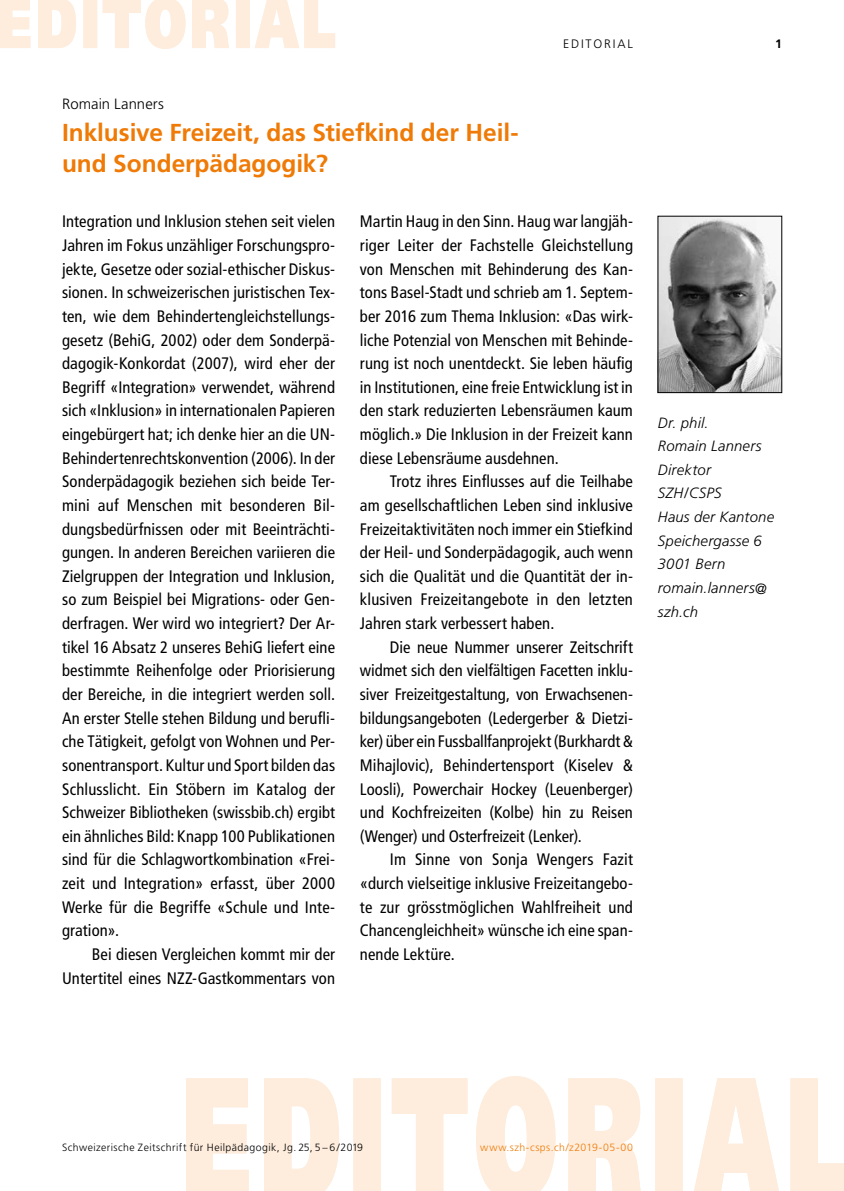
<style>
.page{position:relative;width:844px;height:1191px;background:#fff}
.page>*{position:absolute;margin:0;border:0;box-sizing:border-box;transform-origin:0 0}
.Titel_Titel{font:700 24.5px/31.5px "Frutiger LT";letter-spacing:-.005em;color:#ef7a06}
.Lauftext_normal_Lauftext{font:condensed 16.62px/23.6px "Frutiger LT";letter-spacing:.005em;color:#000;text-align:justify}
.Lauftext_normal_Autoren_Lauftext{font:italic 300 14.88px/23.6px "Frutiger LT";letter-spacing:.015em;color:#000}
.Titel_Spitzmarke{font:300 14.88px "Frutiger LT";letter-spacing:.005em;color:#000}
.t1{font:300 12.25px "Frutiger LT";letter-spacing:.15em;color:#000}
.t2{font:700 12.25px "Frutiger LT";color:#000}
.t3{font:300 10.5px "Frutiger LT";letter-spacing:.04em;color:#000}
.t4{font:300 10.5px "Frutiger LT";letter-spacing:.045em;color:#ef7a06}
</style>
<div class="page">
<svg style="left:0;top:0;width:335px;height:49px"></svg>
<svg style="left:186px;top:1076px;width:657px;height:115px;fill:#feeddd"></svg>
<img style="left:659px;top:218px;width:120px;height:173px">
<p class="t1" style="left:563px;top:37px;width:71px">EDITORIAL</p>
<p class="t2" style="left:774px;top:37px;width:8px">1</p>
<p class="Titel_Spitzmarke" style="left:62px;top:96px;width:103px">Romain Lanners</p>
<h2 class="Titel_Titel" style="left:62px;top:116px;width:458px">Inklusive Freizeit, das Stiefkind der Heil&shy;und Sonderpädagogik?</h2>
<p class="Lauftext_normal_Lauftext" style="left:62px;top:210px;width:274px">Integration und Inklusion stehen seit vielen Jahren im Fokus unzähliger Forschungspro&shy;jekte, Gesetze oder sozial-ethischer Diskus&shy;sionen. In schweizerischen juristischen Tex&shy;ten, wie dem Behindertengleichstellungs&shy;gesetz (BehiG, 2002) oder dem Sonderpä&shy;dagogik-Konkordat (2007), wird eher der Begriff «Integration» verwendet, während sich «Inklusion» in internationalen Papieren eingebürgert hat; ich denke hier an die UN-Behindertenrechtskonvention (2006). In der Sonderpädagogik beziehen sich beide Ter&shy;mini auf Menschen mit besonderen Bil&shy;dungsbedürfnissen oder mit Beeinträchti&shy;gungen. In anderen Bereichen variieren die Zielgruppen der Integration und Inklusion, so zum Beispiel bei Migrations- oder Gen&shy;derfragen. Wer wird wo integriert? Der Ar&shy;tikel 16 Absatz 2 unseres BehiG liefert eine bestimmte Reihenfolge oder Priorisierung der Bereiche, in die integriert werden soll.<br>An erster Stelle stehen Bildung und berufli&shy;che Tätigkeit, gefolgt von Wohnen und Per&shy;sonentransport. Kultur und Sport bilden das Schlusslicht. Ein Stöbern im Katalog der Schweizer Bibliotheken (swissbib.ch) ergibt ein ähnliches Bild: Knapp 100 Publikationen sind für die Schlagwortkombination «Frei&shy;zeit und Integration» erfasst, über 2000<br>Werke für die Begriffe «Schule und Inte&shy;gration».</p>
<p class="Lauftext_normal_Lauftext" style="left:62px;top:942px;width:274px;text-align:right">Bei diesen Vergleichen kommt mir der<br>Untertitel eines NZZ-Gastkommentars von</p>
<p class="Lauftext_normal_Lauftext" style="left:360px;top:210px;width:274px">Martin Haug in den Sinn. Haug war langjäh&shy;riger Leiter der Fachstelle Gleichstellung von Menschen mit Behinderung des Kan&shy;tons Basel-Stadt und schrieb am 1. Septem&shy;ber 2016 zum Thema Inklusion: «Das wirk&shy;liche Potenzial von Menschen mit Behinde&shy;rung ist noch unentdeckt. Sie leben häufig in Institutionen, eine freie Entwicklung ist in den stark reduzierten Lebensräumen kaum möglich.» Die Inklusion in der Freizeit kann diese Lebensräume ausdehnen.</p>
<p class="Lauftext_normal_Lauftext" style="left:360px;top:470px;width:274px;text-indent:30px">Trotz ihres Einflusses auf die Teilhabe am gesellschaftlichen Leben sind inklusive Freizeitaktivitäten noch immer ein Stiefkind der Heil- und Sonderpädagogik, auch wenn sich die Qualität und die Quantität der in&shy;klusiven Freizeitangebote in den letzten Jahren stark verbessert haben.</p>
<p class="Lauftext_normal_Lauftext" style="left:360px;top:635px;width:274px;text-indent:30px">Die neue Nummer unserer Zeitschrift widmet sich den vielfältigen Facetten inklu&shy;siver Freizeitgestaltung, von Erwachsenen&shy;bildungsangeboten (Ledergerber &amp; Dietzi&shy;ker) über ein Fussballfanprojekt (Burkhardt &amp; Mihajlovic), Behindertensport (Kiselev &amp; Loosli), Powerchair Hockey (Leuenberger) und Kochfreizeiten (Kolbe) hin zu Reisen (Wenger) und Osterfreizeit (Lenker).</p>
<p class="Lauftext_normal_Lauftext" style="left:360px;top:848px;width:274px;text-indent:30px">Im Sinne von Sonja Wengers Fazit «durch vielseitige inklusive Freizeitangebo&shy;te zur grösstmöglichen Wahlfreiheit und Chancengleichheit» wünsche ich eine span&shy;nende Lektüre.</p>
<p class="Lauftext_normal_Autoren_Lauftext" style="left:657px;top:411px;width:105px">Dr. phil.<br>Romain Lanners</p>
<p class="Lauftext_normal_Autoren_Lauftext" style="left:657px;top:458px;width:55px">Direktor</p>
<p class="Lauftext_normal_Autoren_Lauftext" style="left:657px;top:482px;width:65px">SZH/CSPS</p>
<p class="Lauftext_normal_Autoren_Lauftext" style="left:657px;top:505px;width:118px">Haus der Kantone</p>
<p class="Lauftext_normal_Autoren_Lauftext" style="left:657px;top:529px;width:105px">Speichergasse 6</p>
<p class="Lauftext_normal_Autoren_Lauftext" style="left:657px;top:552px;width:69px">3001 Bern</p>
<p class="Lauftext_normal_Autoren_Lauftext" style="left:657px;top:576px;width:111px">romain.lanners@ szh.ch</p>
<p class="t3" style="left:62px;top:1141px;width:302px">Schweizerische Zeitschrift für Heilpädagogik, Jg. 25, 5 – 6/2019</p>
<p class="t4" style="left:480px;top:1141px;width:154px">www.szh-csps.ch/z2019-05-00</p>
</div>
